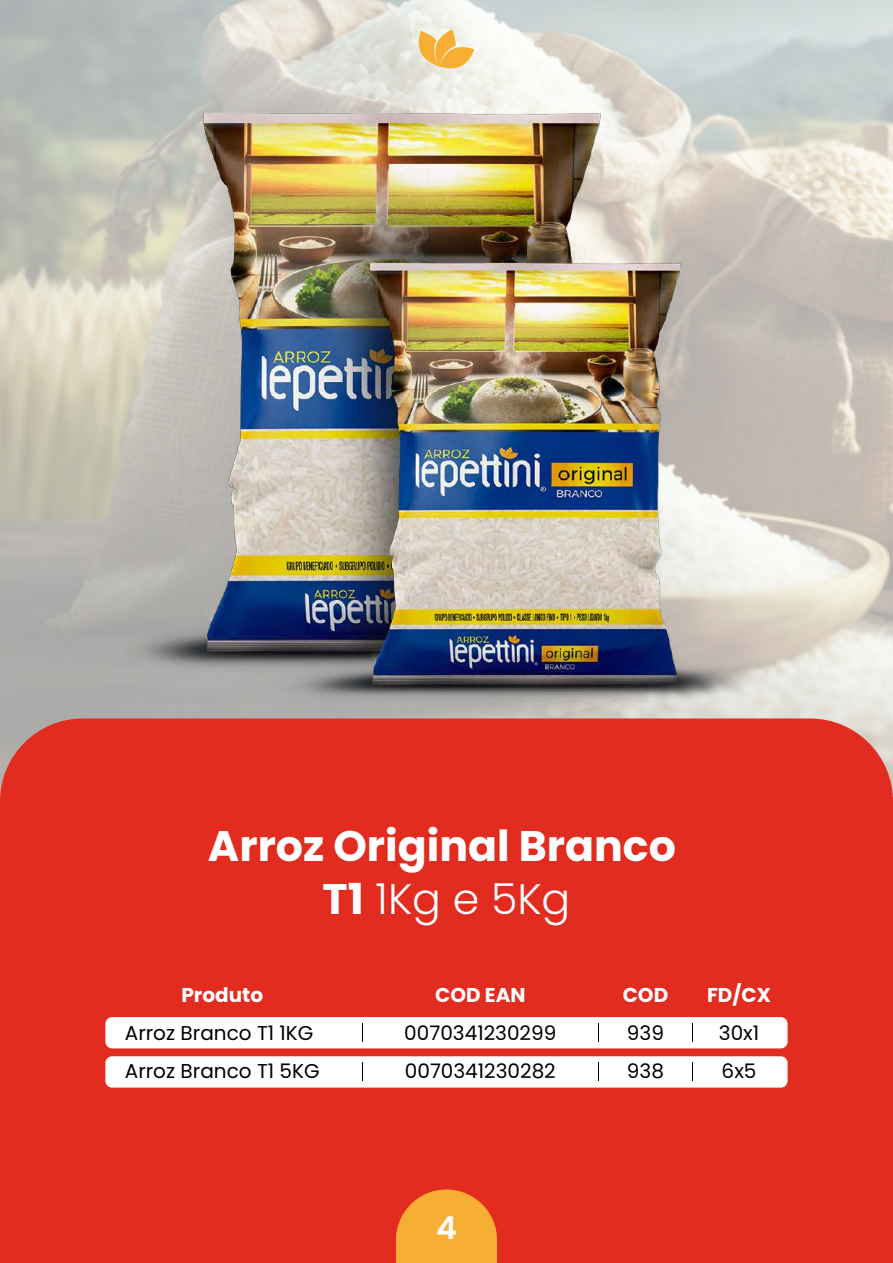
<style>
.page{position:relative;width:893px;height:1263px;background:#fff}
.page>*{position:absolute;margin:0;border:0;box-sizing:border-box;transform-origin:0 0}
.t1{font:700 42.75px/52.8px "Poppins";color:#fff;text-align:center}
.t2{font:600 31.5px "Poppins";color:#fff}
.t3{font:19.95px/38.5px "Poppins";color:#000}
.t4{font:700 19.95px "Poppins";color:#fff}
.s1{font-weight:300}
</style>
<div class="page">
<img style="left:0;top:0;width:893px;height:718px">
<div style="left:0;top:718px;width:893px;height:545px;background:#e22c20"></div>
<svg style="left:396px;top:1189px;width:101px;height:74px;background:#f29a30"></svg>
<img style="left:126px;top:77px;width:641px;height:641px">
<div style="left:105px;top:1017px;width:683px;height:31px;background:#fff;border-radius:7px"></div>
<div style="left:105px;top:1056px;width:683px;height:31px;background:#fff;border-radius:7px"></div>
<svg style="left:362px;top:1063px;width:1px;height:18px"></svg>
<svg style="left:598px;top:1063px;width:1px;height:18px"></svg>
<svg style="left:362px;top:1023px;width:1px;height:19px"></svg>
<svg style="left:598px;top:1023px;width:1px;height:19px"></svg>
<svg style="left:692px;top:1023px;width:1px;height:19px"></svg>
<svg style="left:692px;top:1063px;width:1px;height:18px"></svg>
<svg style="left:416px;top:30px;width:58px;height:41px;background:#f2cc85"></svg>
<h1 class="t1" style="left:208px;top:820px;width:470px">Arroz Original Branco<br>T1 <span class="s1">1Kg e 5Kg</span></h1>
<p class="t4" style="left:435px;top:984px;width:92px">COD EAN</p>
<p class="t4" style="left:623px;top:984px;width:47px">COD</p>
<p class="t4" style="left:707px;top:984px;width:66px">FD/CX</p>
<p class="t4" style="left:181px;top:984px;width:83px">Produto</p>
<p class="t3" style="left:125px;top:1014px;width:196px">Arroz Branco T1 1KG<br>Arroz Branco T1 5KG</p>
<p class="t3" style="left:404px;top:1014px;width:154px">0070341230299</p>
<p class="t3" style="left:627px;top:1014px;width:39px">939</p>
<p class="t3" style="left:719px;top:1014px;width:42px">30x1</p>
<p class="t3" style="left:405px;top:1052px;width:152px">0070341230282</p>
<p class="t3" style="left:627px;top:1052px;width:39px">938</p>
<p class="t3" style="left:722px;top:1052px;width:36px">6x5</p>
<h2 class="t2" style="left:436px;top:1209px;width:22px">4</h2>
</div>
